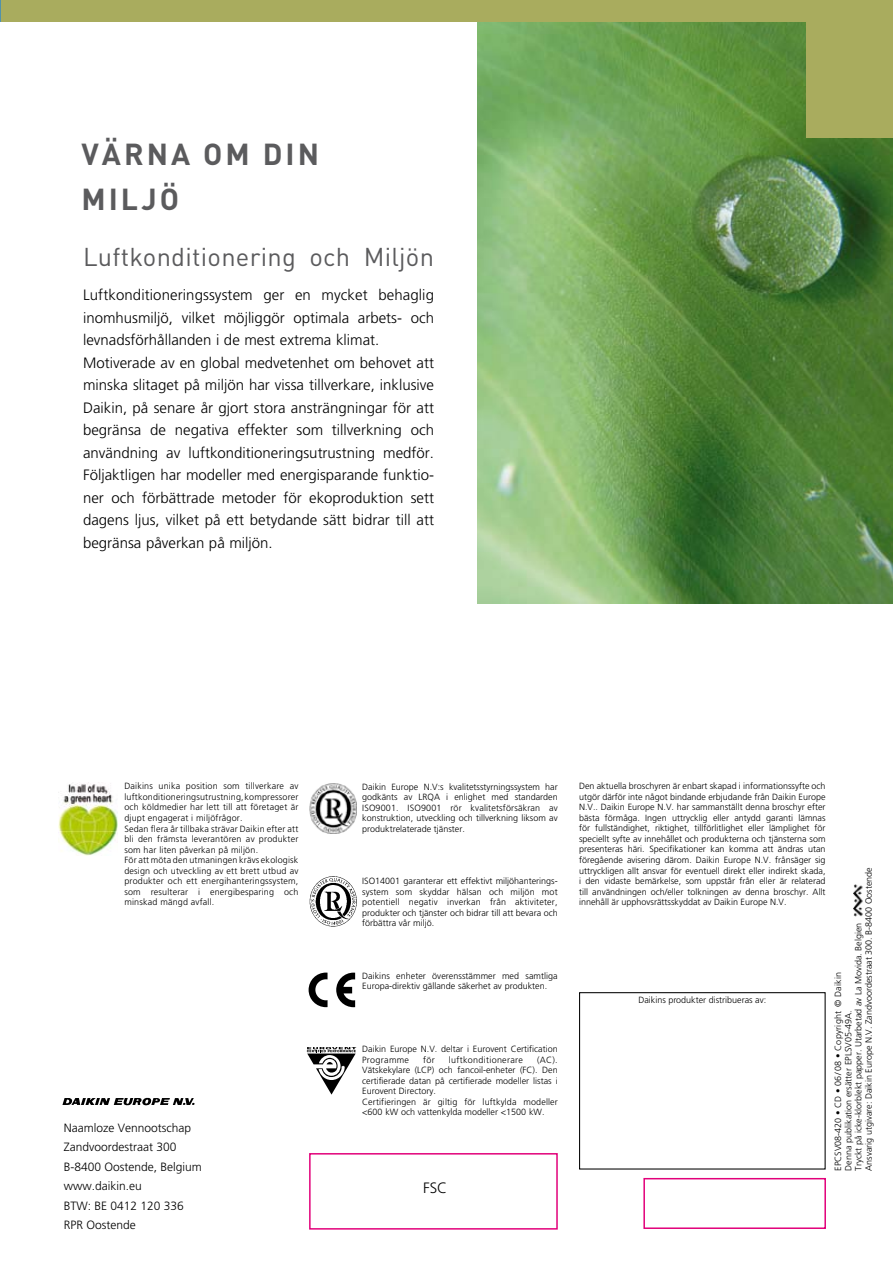
<style>
.page{position:relative;width:893px;height:1263px;background:#fff}
.page>*{position:absolute;margin:0;border:0;box-sizing:border-box;transform-origin:0 0}
.t1{font:700 30px/45px "DIN";letter-spacing:.1em;color:#5b5b5d}
.t2{font:25.5px "DIN";letter-spacing:.01em;color:#5b5b5d}
.t3{font:300 15px/22.5px "Frutiger";color:#000}
.t4{font:300 12px/19.5px "Frutiger";color:#000}
.t5{font:300 9px/10.5px "Frutiger";color:#000}
.t6{font:300 9px/10.5px "Frutiger";letter-spacing:.02em;color:#000}
.t7{font:300 9px "Frutiger";letter-spacing:.035em;color:#000}
</style>
<div class="page">
<div style="left:643px;top:1178px;width:183px;height:51px;border:2px solid #e2007a"></div>
<div style="left:309px;top:1153px;width:249px;height:76px;border:2px solid #e2007a"></div>
<img style="left:59px;top:782px;width:59px;height:73px">
<img style="left:853px;top:884px;width:10px;height:33px">
<div style="left:579px;top:992px;width:247px;height:177px;border:1px solid #000"></div>
<svg style="left:62px;top:1098px;width:133px;height:7px"></svg>
<img style="left:309px;top:783px;width:47px;height:50px">
<svg style="left:309px;top:972px;width:19px;height:35px"></svg>
<svg style="left:336px;top:973px;width:19px;height:34px"></svg>
<img style="left:309px;top:876px;width:48px;height:50px">
<svg style="left:307px;top:1047px;width:49px;height:47px"></svg>
<img style="left:477px;top:21px;width:416px;height:583px">
<div style="left:806px;top:0;width:87px;height:137px;background:#a9ac5e"></div>
<div style="left:0;top:0;width:893px;height:21px;background:#a9ac5e"></div>
<svg style="left:0;top:0;width:1px;height:21px"></svg>
<h1 class="t1" style="left:81px;top:131px;width:239px">VÄRNA OM DIN<br>MILJÖ</h1>
<h2 class="t2" style="left:83px;top:243px;width:352px">Luftkonditionering och Miljön</h2>
<p class="t3" style="left:83px;top:284px;width:352px">Luftkonditioneringssystem ger en mycket behaglig inomhusmiljö, vilket möjliggör optimala arbets- och levnadsförhållanden i de mest extrema klimat.<br>Motiverade av en global medvetenhet om behovet att minska slitaget på miljön har vissa tillverkare, inklusive Daikin, på senare år gjort stora ansträngningar för att begränsa de negativa effekter som tillverkning och användning av luftkonditioneringsutrustning medför.<br>Följaktligen har modeller med energisparande funktio&shy;ner och förbättrade metoder för ekoproduktion sett dagens ljus, vilket på ett betydande sätt bidrar till att begränsa påverkan på miljön.</p>
<p class="t6" style="left:124px;top:781px;width:176px">Daikins unika position som tillverkare av luftkonditioneringsutrustning, kompressorer och köldmedier har lett till att företaget är djupt engagerat i miljöfrågor.<br>Sedan flera år tillbaka strävar Daikin efter att bli den främsta leverantören av produkter som har liten påverkan på miljön.<br>För att möta den utmaningen krävs ekologisk design och utveckling av ett brett utbud av produkter och ett energihanteringssystem, som resulterar i energibesparing och minskad mängd avfall.</p>
<h3 class="t4" style="left:64px;top:1118px;width:140px">Naamloze Vennootschap<br>Zandvoordestraat 300<br>B-8400 Oostende, Belgium www.daikin.eu<br>BTW: BE 0412 120 336<br>RPR Oostende</h3>
<p class="t5" style="left:362px;top:781px;width:197px;text-align:justify">Daikin Europe N.V:s kvalitetsstyrningssystem har godkänts av LRQA i enlighet med standarden ISO9001. ISO9001 rör kvalitetsförsäkran av konstruktion, utveckling och tillverkning liksom av produktrelaterade tjänster.</p>
<p class="t5" style="left:362px;top:876px;width:197px;text-align:justify">ISO14001 garanterar ett effektivt miljöhanterings&shy;system som skyddar hälsan och miljön mot potentiell negativ inverkan från aktiviteter, produkter och tjänster och bidrar till att bevara och förbättra vår miljö.</p>
<p class="t5" style="left:362px;top:970px;width:197px">Daikins enheter överensstämmer med samtliga<br>Europa-direktiv gällande säkerhet av produkten.</p>
<p class="t5" style="left:362px;top:1044px;width:197px">Daikin Europe N.V. deltar i Eurovent Certification<br>Programme</p>
<p class="t5" style="left:423px;top:1054px;width:13px">för</p>
<p class="t7" style="left:449px;top:1054px;width:76px">luftkonditionerare</p>
<p class="t5" style="left:362px;top:1054px;width:197px;text-indent:175px">(AC).<br>Vätskekylare (LCP) och fancoil-enheter (FC). Den certifierade datan på certifierade modeller listas i Eurovent Directory.<br>Certifieringen är giltig för luftkylda modeller &lt;600 kW och vattenkylda modeller &lt;1500 kW.</p>
<h3 class="t3" style="left:423px;top:1176px;width:26px">FSC</h3>
<p class="t5" style="left:579px;top:781px;width:248px;text-align:justify">Den aktuella broschyren är enbart skapad i informationssyfte och utgör därför inte något bindande erbjudande från Daikin Europe N.V.. Daikin Europe N.V. har sammanställt denna broschyr efter bästa förmåga. Ingen uttrycklig eller antydd garanti lämnas för fullständighet, riktighet, tillförlitlighet eller lämplighet för speciellt syfte av innehållet och produkterna och tjänsterna som presenteras häri. Specifikationer kan komma att ändras utan föregående avisering därom. Daikin Europe N.V. frånsäger sig uttryckligen allt ansvar för eventuell direkt eller indirekt skada, i den vidaste bemärkelse, som uppstår från eller är relaterad till användningen och/eller tolkningen av denna broschyr. Allt innehåll är upphovsrättsskyddat av Daikin Europe N.V.</p>
<p class="t5" style="left:638px;top:995px;width:129px">Daikins produkter distribueras av:</p>
<p class="t5" style="left:833px;top:1171px;width:305px;rotate:-90deg">EPCSV08-420 • CD • 06/08 • Copyright © Daikin<br>Denna publikation ersätter EPLSV05-49A.<br>Tryckt på icke-klorblekt papper. Utarbetad av La Movida. Belgien<br>Ansvarig utgivare: Daikin Europe N.V. Zandvoordestraat 300. B-8400 Oostende</p>
</div>
